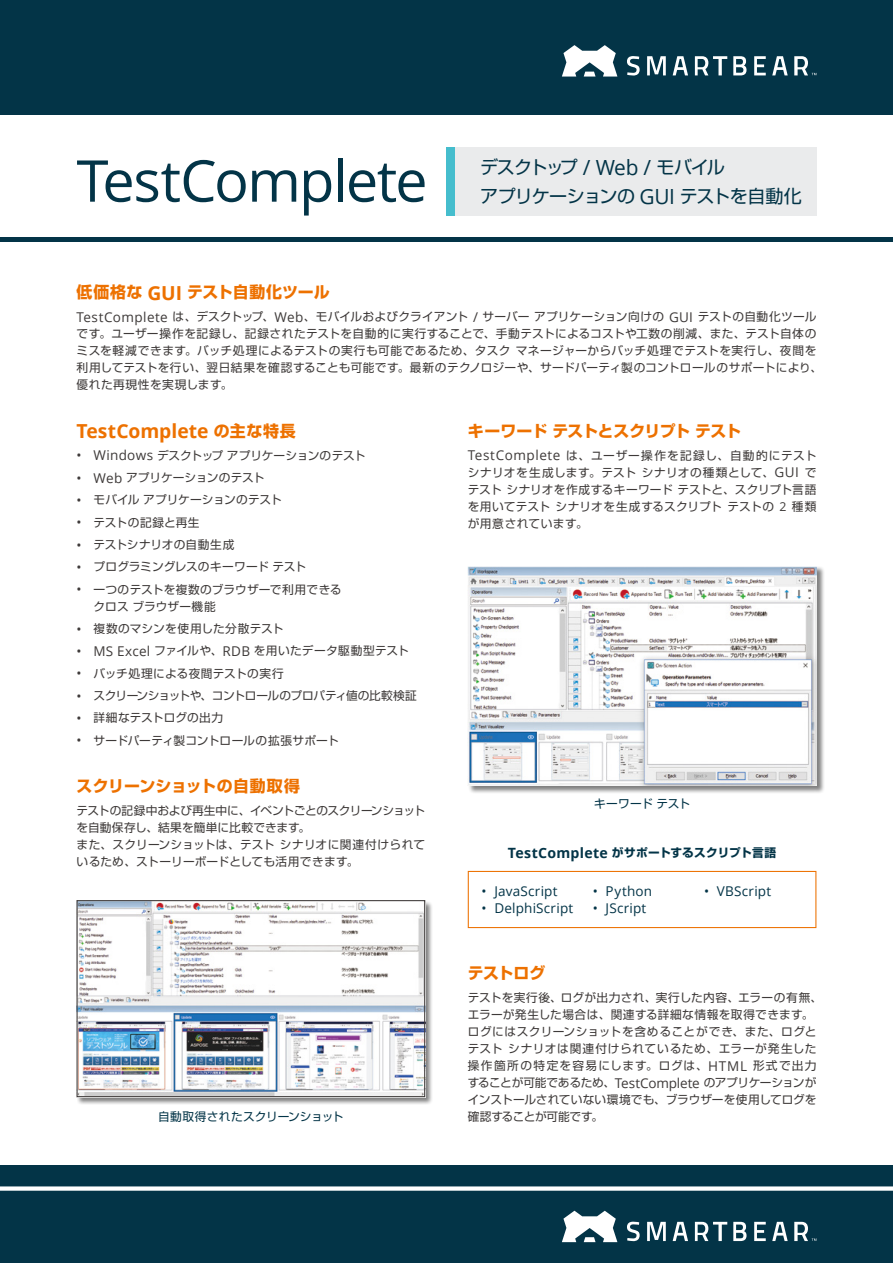
<style>
.page{position:relative;width:893px;height:1263px;background:#fff}
.page>*{position:absolute;margin:0;border:0;box-sizing:border-box;transform-origin:0 0}
.t1{font:57.75px "Open Sans";letter-spacing:-.03em;color:#033447}
.t2{font:20.85px "Open Sans";letter-spacing:-.02em;color:#033447}
.t3{font:700 19.35px "Open Sans";color:#ed7100}
.t4{font:18px "Shin Go Pro";letter-spacing:-.055em;color:#033447}
.t5{font:18px "Shin Go Pro";letter-spacing:-.025em;color:#033447}
.t6{font:700 15.9px "Shin Go Pro";letter-spacing:.005em;color:#ed7100}
.t7{font:700 15.9px "Shin Go Pro";letter-spacing:-.035em;color:#ed7100}
.t8{font:700 14.1px "Open Sans";letter-spacing:.02em;color:#033447}
.t9{font:13.5px "Open Sans";letter-spacing:.025em;color:#3e3a39}
.t10{font:13.5px "Open Sans";letter-spacing:.015em;color:#033447}
.t11{font:13.5px "Open Sans";letter-spacing:-.01em;color:#3e3a39}
.t12{font:11.7px/17px "Shin Go Pro";letter-spacing:.02em;color:#3e3a39}
.t13{font:11.7px/17px "Shin Go Pro";letter-spacing:-.015em;color:#3e3a39}
.t14{font:11.7px/17px "Shin Go Pro";letter-spacing:.065em;color:#3e3a39}
.t15{font:11.7px "Shin Go Pro";letter-spacing:-.005em;color:#3e3a39}
.t16{font:11.7px "Shin Go Pro";letter-spacing:.05em;color:#3e3a39}
.t17{font:11.7px "Shin Go Pro";letter-spacing:-.025em;color:#3e3a39}
.t18{font:11.7px "Shin Go Pro";letter-spacing:-.04em;color:#3e3a39}
.t19{font:11.7px "Shin Go Pro";letter-spacing:.01em;color:#033447}
.t20{font:11.7px "Shin Go Pro";letter-spacing:.1em;color:#3e3a39}
.t21{font:11.7px "Shin Go Pro";color:#3e3a39}
.t22{font:700 11.7px "Shin Go Pro";letter-spacing:.015em;color:#033447}
.t23{font:11.7px "Shin Go Pro";letter-spacing:.045em;color:#3e3a39}
.s1{font-family:"Open Sans";font-size:12.3px}
</style>
<div class="page">
<div style="left:455px;top:147px;width:361px;height:68px;background:#eaebec"></div>
<div style="left:468px;top:871px;width:348px;height:57px;border:1px solid #ed7100"></div>
<div style="left:77px;top:900px;width:356px;height:205px;background:#000;opacity:.5"></div>
<img style="left:79px;top:902px;width:344px;height:193px">
<div style="left:77px;top:900px;width:348px;height:197px;border:1px solid #3e3a39"></div>
<div style="left:0;top:0;width:893px;height:115px;background:#033447"></div>
<div style="left:0;top:1165px;width:893px;height:98px;background:#033447"></div>
<hr style="left:0;top:237px;width:893px;height:4px;background:#033447">
<div style="left:446px;top:147px;width:9px;height:68px;background:#45bdcd"></div>
<div style="left:468px;top:566px;width:356px;height:228px;background:#000;opacity:.5"></div>
<img style="left:468px;top:566px;width:348px;height:219px">
<svg style="left:627px;top:56px;width:13px;height:20px"></svg>
<svg style="left:647px;top:56px;width:19px;height:19px"></svg>
<svg style="left:733px;top:56px;width:13px;height:19px"></svg>
<svg style="left:754px;top:56px;width:12px;height:19px"></svg>
<svg style="left:772px;top:56px;width:16px;height:19px"></svg>
<svg style="left:673px;top:56px;width:15px;height:19px"></svg>
<svg style="left:695px;top:56px;width:32px;height:19px"></svg>
<svg style="left:562px;top:45px;width:55px;height:32px"></svg>
<svg style="left:794px;top:56px;width:22px;height:19px"></svg>
<svg style="left:627px;top:1222px;width:13px;height:19px"></svg>
<svg style="left:647px;top:1222px;width:19px;height:19px"></svg>
<svg style="left:733px;top:1222px;width:13px;height:19px"></svg>
<svg style="left:754px;top:1222px;width:12px;height:19px"></svg>
<svg style="left:772px;top:1222px;width:16px;height:19px"></svg>
<svg style="left:673px;top:1222px;width:15px;height:19px"></svg>
<svg style="left:695px;top:1222px;width:32px;height:19px"></svg>
<svg style="left:562px;top:1211px;width:55px;height:31px"></svg>
<svg style="left:794px;top:1222px;width:22px;height:19px"></svg>
<div style="left:0;top:1186px;width:893px;height:5px;background:#fff"></div>
<h1 class="t1" style="left:77px;top:141px;width:353px">TestComplete</h1>
<h3 class="t6" style="left:187px;top:279px;width:144px">テスト自動化ツール</h3>
<h3 class="t6" style="left:77px;top:279px;width:67px">低価格な</h3>
<h3 class="t3" style="left:147px;top:279px;width:36px">GUI</h3>
<h3 class="t4" style="left:480px;top:152px;width:99px">デスクトップ</h3>
<h3 class="t4" style="left:656px;top:152px;width:70px">モバイル</h3>
<h2 class="t2" style="left:583px;top:153px;width:70px">/ Web /</h2>
<h3 class="t4" style="left:480px;top:181px;width:156px">アプリケーションの</h3>
<h2 class="t2" style="left:640px;top:182px;width:37px">GUI</h2>
<h3 class="t5" style="left:680px;top:181px;width:124px">テストを自動化</h3>
<p class="t12" style="left:173px;top:307px;width:103px">は、デスクトップ、</p>
<p class="t12" style="left:304px;top:307px;width:166px">、モバイルおよびクライアント</p>
<p class="t12" style="left:483px;top:307px;width:183px">サーバーアプリケーション向けの</p>
<p class="t12" style="left:698px;top:307px;width:120px">テストの自動化ツール</p>
<p class="t9" style="left:77px;top:307px;width:93px">TestComplete</p>
<p class="t12" style="left:77px;top:324px;width:747px">です。ユーザー操作を記録し、記録されたテストを自動的に実行することで、手動テストによるコストや工数の削減、また、テスト自体のミスを軽減できます。バッチ処理によるテストの実行も可能であるため、タスクマネージャーからバッチ処理でテストを実行し、夜間を利用してテストを行い、翌日結果を確認することも可能です。最新のテクノロジーや、サードパーティ製のコントロールのサポートにより、優れた再現性を実現します。</p>
<h3 class="t7" style="left:468px;top:418px;width:275px">キーワードテストとスクリプトテスト</h3>
<p class="t20" style="left:566px;top:446px;width:252px">は、ユーザー操作を記録し、自動的にテスト</p>
<p class="t9" style="left:274px;top:307px;width:30px">Web</p>
<p class="t9" style="left:669px;top:307px;width:26px">GUI</p>
<p class="t9" style="left:473px;top:307px;width:6px">/</p>
<h3 class="t6" style="left:214px;top:418px;width:84px">の主な特長</h3>
<h3 class="t3" style="left:77px;top:418px;width:134px">TestComplete</h3>
<p class="t13" style="left:157px;top:445px;width:210px">デスクトップアプリケーションのテスト</p>
<p class="t9" style="left:94px;top:446px;width:61px">Windows</p>
<p class="t9" style="left:468px;top:446px;width:94px">TestComplete</p>
<p class="t9" style="left:77px;top:446px;width:7px">•</p>
<p class="t9" style="left:77px;top:468px;width:7px">•</p>
<p class="t15" style="left:126px;top:468px;width:140px">アプリケーションのテスト</p>
<p class="t9" style="left:94px;top:468px;width:30px">Web</p>
<p class="t9" style="left:77px;top:491px;width:7px">•</p>
<p class="t15" style="left:94px;top:490px;width:190px">モバイルアプリケーションのテスト</p>
<p class="t9" style="left:77px;top:513px;width:7px">•</p>
<p class="t12" style="left:94px;top:512px;width:108px">テストの記録と再生</p>
<p class="t9" style="left:77px;top:535px;width:7px">•</p>
<p class="t12" style="left:94px;top:535px;width:142px">テストシナリオの自動生成</p>
<p class="t9" style="left:77px;top:558px;width:7px">•</p>
<p class="t21" style="left:94px;top:557px;width:214px">プログラミングレスのキーワードテスト</p>
<p class="t9" style="left:77px;top:580px;width:7px">•</p>
<p class="t12" style="left:94px;top:579px;width:249px">一つのテストを複数のブラウザーで利用できる</p>
<p class="t9" style="left:77px;top:619px;width:7px">•</p>
<p class="t12" style="left:94px;top:594px;width:191px;line-height:22.4px">クロスブラウザー機能<br>複数のマシンを使用した分散テスト</p>
<p class="t9" style="left:77px;top:642px;width:7px">•</p>
<p class="t12" style="left:154px;top:641px;width:70px">ファイルや、</p>
<p class="t9" style="left:94px;top:642px;width:58px">MS Excel</p>
<p class="t12" style="left:254px;top:641px;width:156px">を用いたデータ駆動型テスト</p>
<p class="t9" style="left:223px;top:642px;width:29px">RDB</p>
<p class="t9" style="left:77px;top:664px;width:7px">•</p>
<p class="t12" style="left:94px;top:663px;width:192px">バッチ処理による夜間テストの実行</p>
<p class="t9" style="left:77px;top:686px;width:7px">•</p>
<p class="t18" style="left:94px;top:686px;width:325px">スクリーンショットや、コントロールのプロパティ値の比較検証</p>
<p class="t9" style="left:77px;top:709px;width:7px">•</p>
<p class="t12" style="left:94px;top:708px;width:131px">詳細なテストログの出力</p>
<p class="t9" style="left:77px;top:731px;width:7px">•</p>
<p class="t15" style="left:94px;top:730px;width:247px">サードパーティ製コントロールの拡張サポート</p>
<h3 class="t6" style="left:77px;top:774px;width:225px">スクリーンショットの自動取得</h3>
<p class="t17" style="left:77px;top:801px;width:350px">テストの記録中および再生中に、イベントごとのスクリーンショット</p>
<p class="t12" style="left:77px;top:818px;width:235px">を自動保存し、結果を簡単に比較できます。</p>
<p class="t23" style="left:280px;top:835px;width:147px">シナリオに関連付けられて</p>
<p class="t12" style="left:77px;top:835px;width:284px">また、スクリーンショットは、テスト<br>いるため、ストーリーボードとしても活用できます。</p>
<p class="t19" style="left:158px;top:1107px;width:187px">自動取得されたスクリーンショット</p>
<p class="t16" style="left:642px;top:463px;width:134px">シナリオの種類として、</p>
<p class="t12" style="left:468px;top:462px;width:170px">シナリオを生成します。テスト</p>
<p class="t12" style="left:468px;top:479px;width:350px">テストシナリオを作成するキーワードテストと、スクリプト言語</p>
<p class="t12" style="left:779px;top:496px;width:38px"><span class="s1">2</span> 種類</p>
<p class="t9" style="left:774px;top:463px;width:26px">GUI</p>
<p class="t12" style="left:805px;top:462px;width:13px">で</p>
<p class="t12" style="left:555px;top:496px;width:168px">シナリオを生成するスクリプト</p>
<p class="t12" style="left:468px;top:496px;width:121px">を用いてテスト<br>が用意されています。</p>
<p class="t12" style="left:727px;top:496px;width:48px">テストの</p>
<p class="t19" style="left:594px;top:794px;width:98px">キーワードテスト</p>
<p class="t22" style="left:612px;top:843px;width:166px">がサポートするスクリプト言語</p>
<p class="t8" style="left:508px;top:843px;width:102px">TestComplete</p>
<p class="t10" style="left:494px;top:881px;width:65px">JavaScript</p>
<p class="t10" style="left:482px;top:881px;width:7px">•</p>
<p class="t10" style="left:593px;top:881px;width:7px">•</p>
<p class="t10" style="left:606px;top:881px;width:48px">Python</p>
<p class="t10" style="left:704px;top:881px;width:7px">•</p>
<p class="t10" style="left:717px;top:881px;width:56px">VBScript</p>
<p class="t10" style="left:482px;top:898px;width:7px">•</p>
<p class="t10" style="left:494px;top:898px;width:80px">DelphiScript</p>
<p class="t10" style="left:606px;top:898px;width:42px">JScript</p>
<p class="t10" style="left:593px;top:898px;width:7px">•</p>
<h3 class="t6" style="left:468px;top:960px;width:79px">テストログ</h3>
<p class="t12" style="left:468px;top:987px;width:356px">テストを実行後、ログが出力され、実行した内容、エラーの有無、</p>
<p class="t12" style="left:468px;top:1004px;width:347px">エラーが発生した場合は、関連する詳細な情報を取得できます。</p>
<p class="t16" style="left:468px;top:1022px;width:350px">ログにはスクリーンショットを含めることができ、また、ログと</p>
<p class="t14" style="left:508px;top:1038px;width:310px">シナリオは関連付けられているため、エラーが発生した</p>
<p class="t12" style="left:468px;top:1038px;width:36px">テスト</p>
<p class="t14" style="left:704px;top:1055px;width:114px;text-indent:-236px">操作箇所の特定を容易にします。ログは、<br>のアプリケーションが</p>
<p class="t12" style="left:753px;top:1055px;width:65px">形式で出力</p>
<p class="t9" style="left:708px;top:1056px;width:40px">HTML</p>
<p class="t13" style="left:468px;top:1073px;width:350px">することが可能であるため、<br>インストールされていない環境でも、ブラウザーを使用してログを確認することが可能です。</p>
<p class="t11" style="left:615px;top:1073px;width:86px">TestComplete</p>
</div>
